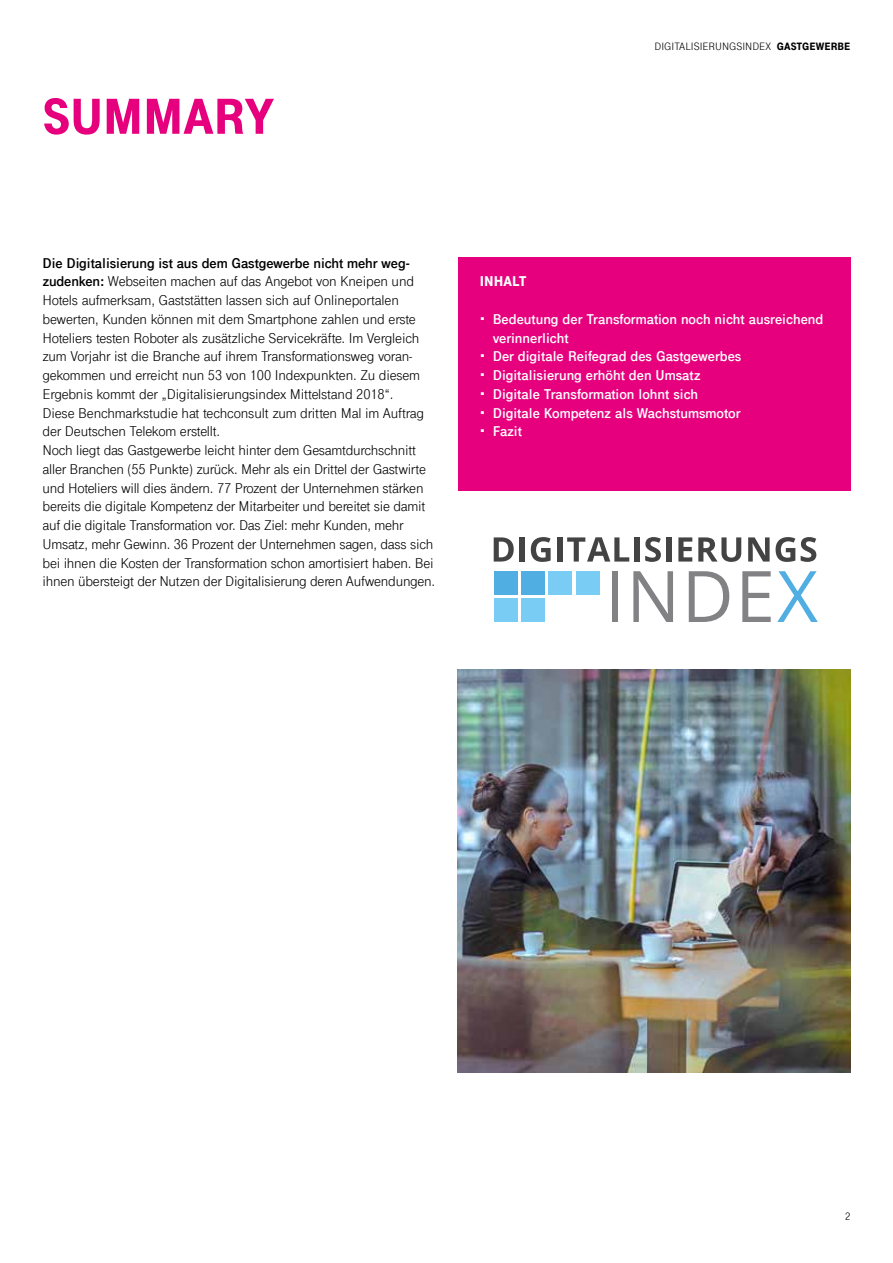
<style>
.page{position:relative;width:893px;height:1263px;background:#fff}
.page>*{position:absolute;margin:0;border:0;box-sizing:border-box;transform-origin:0 0}
.t1{font:900 52.5px "Tele Grotesk Next";color:#e6007d}
.t2{font:15px/18.8px "Tele Grotesk Next";letter-spacing:-.015em;color:#000}
.t3{font:700 15px/18.8px "Tele Grotesk Next";color:#fff}
.t4{font:900 15px "Tele Grotesk Next";color:#fff}
.t5{font:11.25px "Tele Grotesk Next";color:#000}
.s1{font-weight:900}
.s2{font-weight:700}
</style>
<div class="page">
<div style="left:458px;top:258px;width:392px;height:233px;background:#e6007d"></div>
<svg style="left:494px;top:537px;width:20px;height:24px"></svg>
<div style="left:520px;top:537px;width:5px;height:24px;background:#444344"></div>
<svg style="left:531px;top:537px;width:20px;height:25px"></svg>
<div style="left:557px;top:537px;width:5px;height:24px;background:#444344"></div>
<svg style="left:567px;top:537px;width:62px;height:24px"></svg>
<div style="left:634px;top:537px;width:6px;height:24px;background:#444344"></div>
<svg style="left:645px;top:537px;width:16px;height:25px"></svg>
<div style="left:666px;top:537px;width:5px;height:24px;background:#444344"></div>
<svg style="left:678px;top:537px;width:14px;height:24px"></svg>
<svg style="left:698px;top:537px;width:43px;height:25px"></svg>
<svg style="left:748px;top:537px;width:22px;height:24px"></svg>
<svg style="left:776px;top:537px;width:19px;height:25px"></svg>
<svg style="left:801px;top:537px;width:15px;height:25px"></svg>
<div style="left:612px;top:571px;width:6px;height:51px;background:#828184"></div>
<svg style="left:633px;top:571px;width:40px;height:51px"></svg>
<svg style="left:689px;top:571px;width:40px;height:51px"></svg>
<svg style="left:742px;top:571px;width:29px;height:51px"></svg>
<svg style="left:777px;top:571px;width:41px;height:51px"></svg>
<div style="left:494px;top:571px;width:23px;height:24px;background:#51aee2"></div>
<div style="left:494px;top:599px;width:23px;height:23px;background:#79cdf4"></div>
<div style="left:521px;top:571px;width:24px;height:24px;background:#51aee2"></div>
<div style="left:521px;top:599px;width:24px;height:23px;background:#79cdf4"></div>
<div style="left:549px;top:571px;width:23px;height:24px;background:#79cdf4"></div>
<div style="left:576px;top:571px;width:24px;height:24px;background:#79cdf4"></div>
<img style="left:458px;top:669px;width:392px;height:403px">
<h1 class="t1" style="left:43px;top:87px;width:233px">SUMMARY</h1>
<p class="t5" style="left:655px;top:40px;width:197px">DIGITALISIERUNGSINDEX <span class="s1">GASTGEWERBE</span></p>
<p class="t2" style="left:43px;top:253px;width:394px"><span class="s2">Die Digitalisierung ist aus dem Gastgewerbe nicht mehr weg&shy;zudenken:</span> Webseiten machen auf das Angebot von Kneipen und Hotels aufmerksam, Gaststätten lassen sich auf Onlineportalen bewerten, Kunden können mit dem Smartphone zahlen und erste Hoteliers testen Roboter als zusätzliche Servicekräfte. Im Vergleich zum Vorjahr ist die Branche auf ihrem Transformationsweg voran&shy;gekommen und erreicht nun 53 von 100 Indexpunkten. Zu diesem Ergebnis kommt der „Digitalisierungsindex Mittelstand 2018“.<br>Diese Benchmarkstudie hat techconsult zum dritten Mal im Auftrag der Deutschen Telekom erstellt.<br>Noch liegt das Gastgewerbe leicht hinter dem Gesamtdurchschnitt aller Branchen (55 Punkte) zurück. Mehr als ein Drittel der Gastwirte und Hoteliers will dies ändern. 77 Prozent der Unternehmen stärken bereits die digitale Kompetenz der Mitarbeiter und bereitet sie damit auf die digitale Transformation vor. Das Ziel: mehr Kunden, mehr Umsatz, mehr Gewinn. 36 Prozent der Unternehmen sagen, dass sich bei ihnen die Kosten der Transformation schon amortisiert haben. Bei ihnen übersteigt der Nutzen der Digitalisierung deren Aufwendungen.</p>
<p class="t4" style="left:480px;top:273px;width:48px">INHALT</p>
<p class="t3" style="left:493px;top:310px;width:332px">Bedeutung der Transformation noch nicht ausreichend verinnerlicht<br>Der digitale Reifegrad des Gastgewerbes<br>Digitalisierung erhöht den Umsatz<br>Digitale Transformation lohnt sich<br>Digitale Kompetenz als Wachstumsmotor<br>Fazit</p>
<p class="t5" style="left:845px;top:1210px;width:7px">2</p>
</div>
